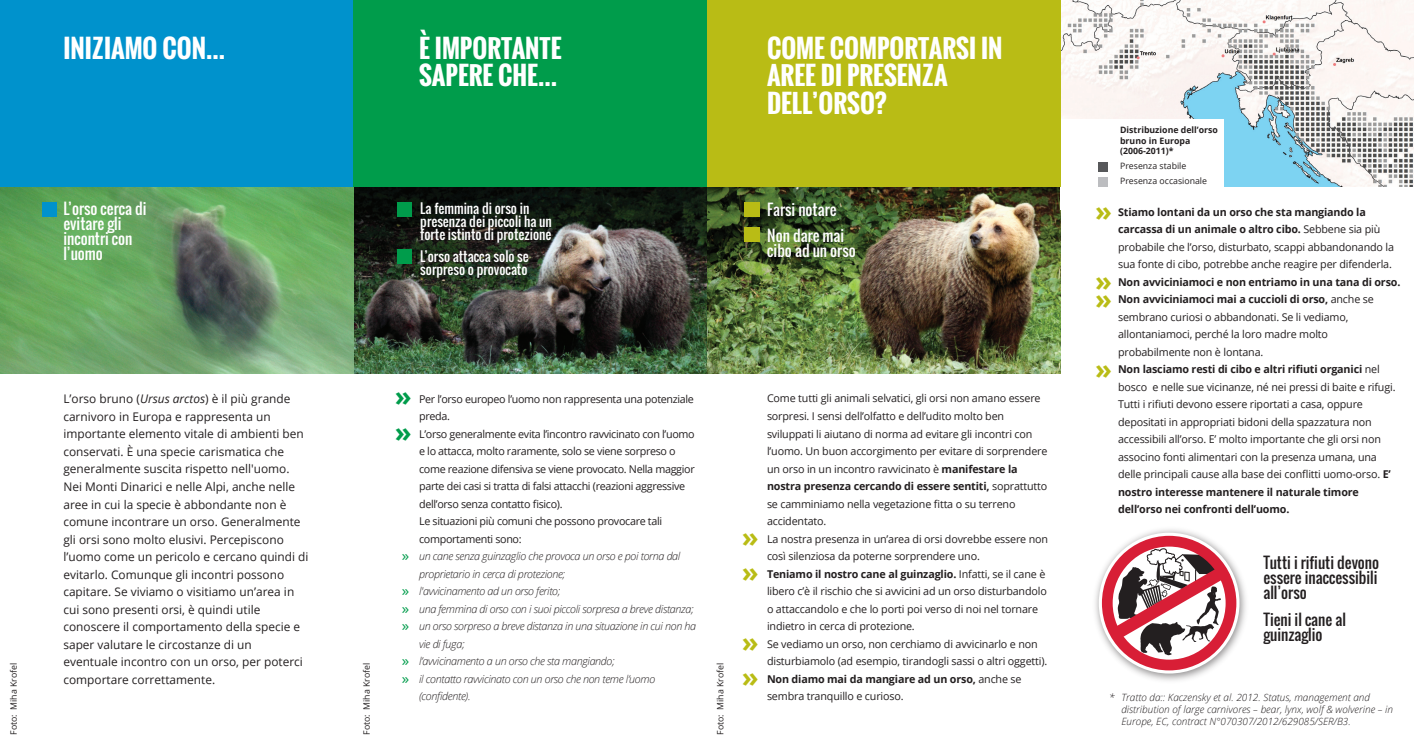
<style>
.page{position:relative;width:1414px;height:745px;background:#fff}
.page>*{position:absolute;margin:0;border:0;box-sizing:border-box;transform-origin:0 0}
.t1{font:700 27.5px/35px "Open Sans";color:#b9bc15}
.t2{font:700 27.5px/35px "Open Sans";color:#009c4b}
.t3{font:700 25px/27.5px "Oswald";color:#fff}
.t4{font:15px/15px "Oswald";color:#fff}
.t5{font:15px/15px "Oswald";color:#231f20;text-align:justify}
.t6{font:15px/17.5px "Open Sans";color:#009c4b;text-align:justify}
.t7{font:13.12px/13.1px "Oswald";color:#fff}
.t8{font:11.88px/17.5px "Open Sans";color:#231f20}
.t9{font:10.75px/17.5px "Open Sans";letter-spacing:-.015em;color:#231f20}
.t10{font:italic 300 10.75px/17.5px "Open Sans";letter-spacing:-.03em;color:#231f20}
.t11{font:italic 300 10px/12px "Open Sans";color:#231f20}
.t12{font:8.75px "Open Sans";color:#231f20}
.t13{font:700 8.75px/10.5px "Open Sans";color:#231f20}
.s1{font-style:italic}
.s2{font-weight:700}
</style>
<div class="page">
<img style="left:1095px;top:529px;width:151px;height:152px">
<svg style="left:1102px;top:535px;width:134px;height:135px"></svg>
<img style="left:0;top:186px;width:1060px;height:187px">
<img style="left:1060px;top:0;width:354px;height:186px">
<div style="left:1061px;top:119px;width:163px;height:90px;background:#fff"></div>
<div style="left:0;top:0;width:353px;height:186px;background:#0092cc"></div>
<div style="left:353px;top:0;width:354px;height:186px;background:#009c4b"></div>
<div style="left:707px;top:0;width:353px;height:186px;background:#b9bc15"></div>
<div style="left:1098px;top:162px;width:9px;height:10px;background:#57585a"></div>
<div style="left:1098px;top:177px;width:9px;height:9px;background:#bcbdc0"></div>
<div style="left:397px;top:201px;width:15px;height:15px;background:#009c4b"></div>
<div style="left:397px;top:249px;width:15px;height:15px;background:#009c4b"></div>
<div style="left:43px;top:201px;width:14px;height:15px;background:#0092cc"></div>
<div style="left:745px;top:227px;width:15px;height:15px;background:#b9bc15"></div>
<div style="left:745px;top:202px;width:15px;height:14px;background:#b9bc15"></div>
<h2 class="t3" style="left:63px;top:34px;width:163px">INIZIAMO CON...</h2>
<h3 class="t4" style="left:63px;top:200px;width:85px">L’orso cerca di evitare gli incontri con l’uomo</h3>
<h2 class="t3" style="left:419px;top:34px;width:144px">È IMPORTANTE<br>SAPERE CHE…</h2>
<p class="t7" style="left:420px;top:202px;width:133px">La femmina di orso in presenza dei piccoli ha un forte istinto di protezione</p>
<p class="t7" style="left:420px;top:249px;width:110px">L’orso attacca solo se sorpreso o provocato</p>
<h2 class="t3" style="left:767px;top:34px;width:237px">COME COMPORTARSI IN<br>AREE DI PRESENZA<br>DELL’ORSO?</h2>
<h3 class="t4" style="left:767px;top:196px;width:79px;line-height:26.5px">Farsi notare<br>Non dare mai</h3>
<h3 class="t4" style="left:767px;top:243px;width:90px">cibo ad un orso</h3>
<h1 class="t2" style="left:395px;top:378px;width:18px">» »</h1>
<p class="t8" style="left:63px;top:390px;width:247px">L’orso bruno (<span class="s1">Ursus arctos</span>) è il più grande carnivoro in Europa e rappresenta un importante elemento vitale di ambienti ben conservati. È una specie carismatica che generalmente suscita rispetto nell'uomo.<br>Nei Monti Dinarici e nelle Alpi, anche nelle aree in cui la specie è abbondante non è comune incontrare un orso. Generalmente gli orsi sono molto elusivi. Percepiscono l’uomo come un pericolo e cercano quindi di evitarlo. Comunque gli incontri possono capitare. Se viviamo o visitiamo un’area in cui sono presenti orsi, è quindi utile conoscere il comportamento della specie e saper valutare le circostanze di un eventuale incontro con un orso, per poterci comportare correttamente.</p>
<p class="t9" style="left:419px;top:389px;width:277px">Per l’orso europeo l’uomo non rappresenta una potenziale preda.<br>L’orso generalmente evita l’incontro ravvicinato con l’uomo e lo attacca, molto raramente, solo se viene sorpreso o come reazione difensiva se viene provocato. Nella maggior parte dei casi si tratta di falsi attacchi (reazioni aggressive dell’orso senza contatto fisico).<br>Le situazioni più comuni che possono provocare tali comportamenti sono:</p>
<p class="t10" style="left:419px;top:547px;width:279px">un cane senza guinzaglio che provoca un orso e poi torna dal proprietario in cerca di protezione;<br>l'avvicinamento ad un orso ferito;<br>una femmina di orso con i suoi piccoli sorpresa a breve distanza; un orso sorpreso a breve distanza in una situazione in cui non ha vie di fuga;<br>l’avvicinamento a un orso che sta mangiando;<br>il contatto ravvicinato con un orso che non teme l’uomo (confidente).</p>
<h3 class="t6" style="left:402px;top:546px;width:9px">»</h3>
<h3 class="t6" style="left:402px;top:581px;width:9px">» » »</h3>
<h3 class="t6" style="left:402px;top:651px;width:9px">» »</h3>
<p class="t12" style="left:8px;top:734px;width:73px;rotate:-90deg">Foto: Miha Krofel</p>
<p class="t12" style="left:360px;top:734px;width:73px;rotate:-90deg">Foto: Miha Krofel</p>
<p class="t12" style="left:714px;top:734px;width:73px;rotate:-90deg">Foto: Miha Krofel</p>
<h1 class="t1" style="left:742px;top:518px;width:18px">» »</h1>
<h1 class="t1" style="left:742px;top:623px;width:18px">» »</h1>
<p class="t9" style="left:767px;top:389px;width:283px">Come tutti gli animali selvatici, gli orsi non amano essere sorpresi. I sensi dell’olfatto e dell’udito molto ben sviluppati li aiutano di norma ad evitare gli incontri con l’uomo. Un buon accorgimento per evitare di sorprendere un orso in un incontro ravvicinato è <span class="s2">manifestare la nostra presenza cercando di essere sentiti,</span> soprattutto se camminiamo nella vegetazione fitta o su terreno accidentato.<br>La nostra presenza in un’area di orsi dovrebbe essere non così silenziosa da poterne sorprendere uno.<br><span class="s2">Teniamo il nostro cane al guinzaglio.</span> Infatti, se il cane è libero c’è il rischio che si avvicini ad un orso disturbandolo o attaccandolo e che lo porti poi verso di noi nel tornare indietro in cerca di protezione.<br>Se vediamo un orso, non cerchiamo di avvicinarlo e non disturbiamolo (ad esempio, tirandogli sassi o altri oggetti).<br><span class="s2">Non diamo mai da mangiare ad un orso,</span> anche se sembra tranquillo e curioso.</p>
<p class="t13" style="left:1120px;top:125px;width:99px">Distribuzione dell’orso bruno in Europa (2006-2011)*</p>
<p class="t12" style="left:1120px;top:174px;width:88px">Presenza occasionale</p>
<p class="t12" style="left:1120px;top:160px;width:68px">Presenza stabile</p>
<h1 class="t1" style="left:1095px;top:193px;width:18px">»</h1>
<p class="t9" style="left:1118px;top:202px;width:278px"><span class="s2">Stiamo lontani da un orso che sta mangiando la carcassa di un animale o altro cibo.</span> Sebbene sia più probabile che l’orso, disturbato, scappi abbandonando la sua fonte di cibo, potrebbe anche reagire per difenderla.</p>
<p class="t9" style="left:1118px;top:272px;width:284px"><span class="s2">Non avviciniamoci e non entriamo in una tana di orso.<br>Non avviciniamoci mai a cuccioli di orso,</span> anche se sembrano curiosi o abbandonati. Se li vediamo, allontaniamoci, perché la loro madre molto probabilmente non è lontana.<br><span class="s2">Non lasciamo resti di cibo e altri rifiuti organici</span> nel bosco e nelle sue vicinanze, né nei pressi di baite e rifugi.<br>Tutti i rifiuti devono essere riportati a casa, oppure depositati in appropriati bidoni della spazzatura non accessibili all’orso. E’ molto importante che gli orsi non associno fonti alimentari con la presenza umana, una delle principali cause alla base dei conflitti uomo-orso. <span class="s2">E’ nostro interesse mantenere il naturale timore dell’orso nei confronti dell’uomo.</span></p>
<h1 class="t1" style="left:1095px;top:263px;width:18px">»</h1>
<h1 class="t1" style="left:1095px;top:280px;width:18px">»</h1>
<h1 class="t1" style="left:1095px;top:350px;width:18px">»</h1>
<h3 class="t5" style="left:1263px;top:554px;width:117px">Tutti i rifiuti devono essere inaccessibili all’orso</h3>
<h3 class="t5" style="left:1263px;top:611px;width:84px">Tieni il cane al guinzaglio</h3>
<p class="t11" style="left:1121px;top:690px;width:273px">Tratto da:: Kaczensky et al. 2012. Status, management and distribution of large carnivores – bear, lynx, wolf &amp; wolverine – in<br>Europe, EC, contract N°070307/2012/629085/SER/B3.</p>
<p class="t11" style="left:1109px;top:690px;width:7px">*</p>
</div>
